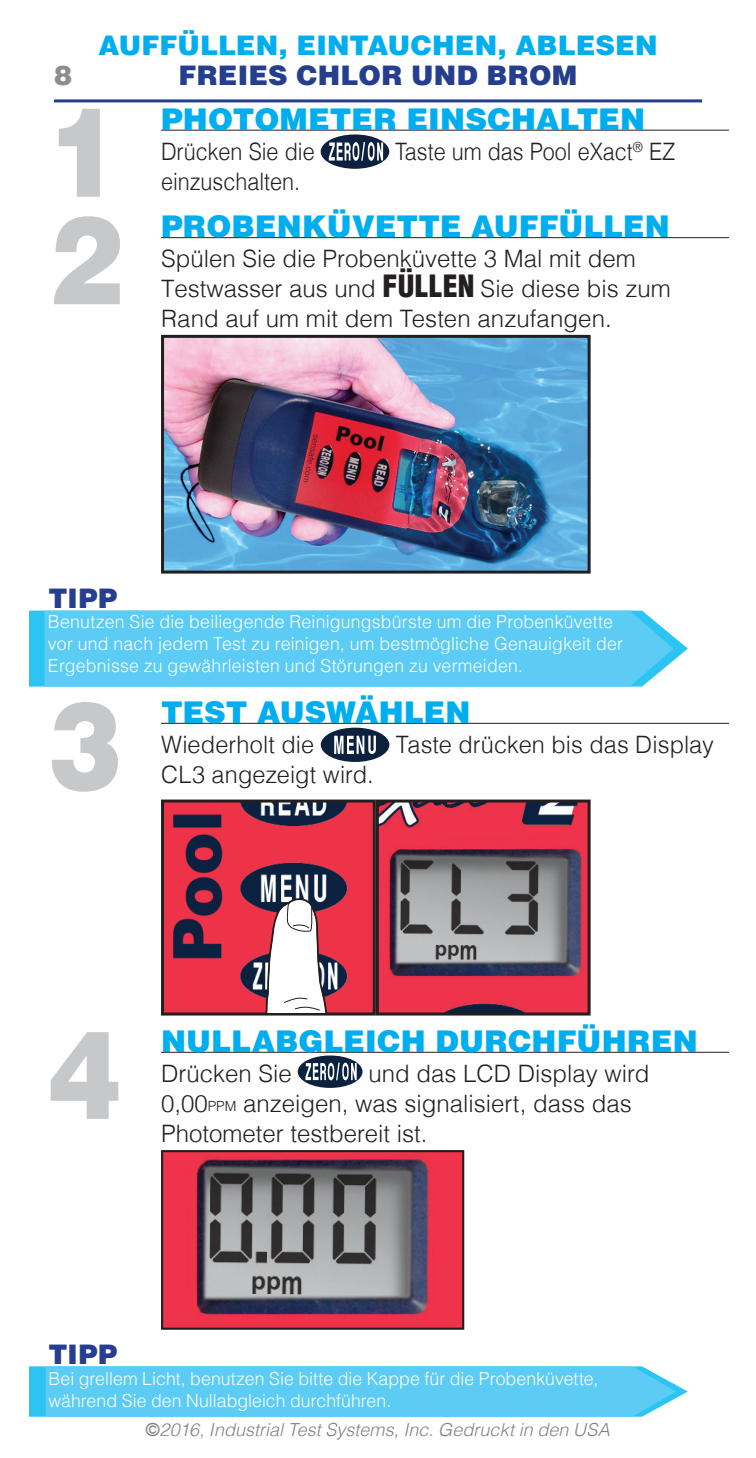
<style>
.page{position:relative;width:756px;height:1458px;background:#fff}
.page>*{position:absolute;margin:0;border:0;box-sizing:border-box;transform-origin:0 0}
.t1{font:900 123px "Helvetica LT";color:#c7c8ca;scale:.9 1}
.t2{font:900 30px "Helvetica LT";letter-spacing:.005em;color:#00aeef}
.t3{font:900 27px "Helvetica LT";letter-spacing:.01em;color:#00aeef}
.t4{font:900 27px "Helvetica LT";letter-spacing:.01em;color:#253f8e}
.t5{font:900 27px "Helvetica LT";color:#8b8d90}
.t6{font:300 24px/30px "Helvetica LT";color:#231f20}
.t7{font:300 24px "Helvetica LT";color:#231f20;scale:.9 1}
.t8{font:300 18px/21.6px "Helvetica LT";letter-spacing:.01em;color:#fff}
.t9{font:italic 300 18px "Helvetica LT";letter-spacing:.005em;color:#808285}
.s1{font-weight:900;font-stretch:condensed;font-size:30px}
.s2{font-size:14.1px}
.s3{font-weight:400;font-style:normal}
</style>
<div class="page">
<hr style="left:54px;top:99px;width:648px;height:3px;background:#253f8e">
<hr style="left:161px;top:130px;width:568px;height:1px;background:#231f20">
<svg style="left:321px;top:134px;width:68px;height:35px"></svg>
<hr style="left:161px;top:723px;width:568px;height:1px;background:#231f20">
<svg style="left:321px;top:728px;width:68px;height:34px"></svg>
<img style="left:165px;top:804px;width:207px;height:208px">
<div style="left:161px;top:800px;width:215px;height:216px;border:3px solid #231f20"></div>
<img style="left:380px;top:804px;width:207px;height:208px">
<div style="left:376px;top:800px;width:215px;height:216px;border:3px solid #231f20"></div>
<svg style="left:236px;top:886px;width:107px;height:127px"></svg>
<hr style="left:161px;top:1052px;width:568px;height:1px;background:#231f20">
<svg style="left:298px;top:1056px;width:65px;height:32px"></svg>
<img style="left:164px;top:1153px;width:297px;height:174px">
<div style="left:161px;top:1150px;width:303px;height:180px;border:2px solid #231f20"></div>
<svg style="left:29px;top:1366px;width:659px;height:51px;background:#61cdf5"></svg>
<svg style="left:29px;top:611px;width:659px;height:76px;fill:#2bc4f3"></svg>
<div style="left:44px;top:611px;width:630px;height:76px;background:#5dccf5"></div>
<hr style="left:161px;top:237px;width:568px;height:1px;background:#231f20">
<img style="left:165px;top:339px;width:422px;height:231px">
<div style="left:161px;top:335px;width:430px;height:239px;border:3px solid #231f20"></div>
<h3 class="t5" style="left:54px;top:57px;width:20px">8</h3>
<h3 class="t3" style="left:98px;top:27px;width:561px">AUFFÜLLEN, EINTAUCHEN, ABLESEN</h3>
<h3 class="t4" style="left:179px;top:57px;width:400px">FREIES CHLOR UND BROM</h3>
<h1 class="t1" style="left:48px;top:72px;width:84px">1</h1>
<h2 class="t2" style="left:161px;top:99px;width:486px">PHOTOMETER EINSCHALTEN</h2>
<h3 class="t7" style="left:161px;top:136px;width:172px">Drücken Sie die</h3>
<h3 class="t7" style="left:395px;top:136px;width:313px">Taste um das Pool eXact<sup>®</sup> EZ</h3>
<h3 class="t7" style="left:161px;top:166px;width:156px">einzuschalten.</h3>
<h1 class="t1" style="left:48px;top:180px;width:84px">2</h1>
<h2 class="t2" style="left:161px;top:207px;width:510px">PROBENKÜVETTE AUFFÜLLEN</h2>
<h3 class="t6" style="left:161px;top:244px;width:511px">Spülen Sie die Probenküvette 3 Mal mit dem<br>Testwasser aus und <span class="s1">FÜLLEN</span> Sie diese bis zum</h3>
<h3 class="t6" style="left:161px;top:304px;width:452px">Rand auf um mit dem Testen anzufangen.</h3>
<h3 class="t4" style="left:48px;top:580px;width:70px">TIPP</h3>
<p class="t8" style="left:48px;top:611px;width:577px">Benutzen Sie die beiliegende Reinigungsbürste um die Probenküvette vor und nach jedem Test zu reinigen, um bestmögliche Genauigkeit der<br>Ergebnisse zu gewährleisten und Störungen zu vermeiden.</p>
<h1 class="t1" style="left:48px;top:665px;width:84px">3</h1>
<h2 class="t2" style="left:161px;top:693px;width:311px">TEST AUSWÄHLEN</h2>
<h3 class="t6" style="left:161px;top:729px;width:155px">Wiederholt die</h3>
<h3 class="t6" style="left:396px;top:729px;width:319px">Taste drücken bis das Display</h3>
<h3 class="t6" style="left:161px;top:759px;width:214px">CL3 angezeigt wird.</h3>
<h1 class="t1" style="left:48px;top:994px;width:84px">4</h1>
<h2 class="t2" style="left:161px;top:1022px;width:538px">NULLABGLEICH DURCHFÜHREN</h2>
<h3 class="t6" style="left:161px;top:1058px;width:132px">Drücken Sie</h3>
<h3 class="t6" style="left:161px;top:1058px;width:490px;text-indent:208px">und das LCD Display wird<br>0,00<span class="s2">PPM</span> anzeigen, was signalisiert, dass das</h3>
<h3 class="t6" style="left:161px;top:1118px;width:268px">Photometer testbereit ist.</h3>
<h3 class="t4" style="left:48px;top:1337px;width:70px">TIPP</h3>
<p class="t8" style="left:48px;top:1368px;width:551px">Bei grellem Licht, benutzen Sie bitte die Kappe für die Probenküvette, während Sie den Nullabgleich durchführen.</p>
<p class="t9" style="left:146px;top:1418px;width:465px"><span class="s3">©</span>2016, Industrial Test Systems, Inc. Gedruckt in den USA</p>
</div>
